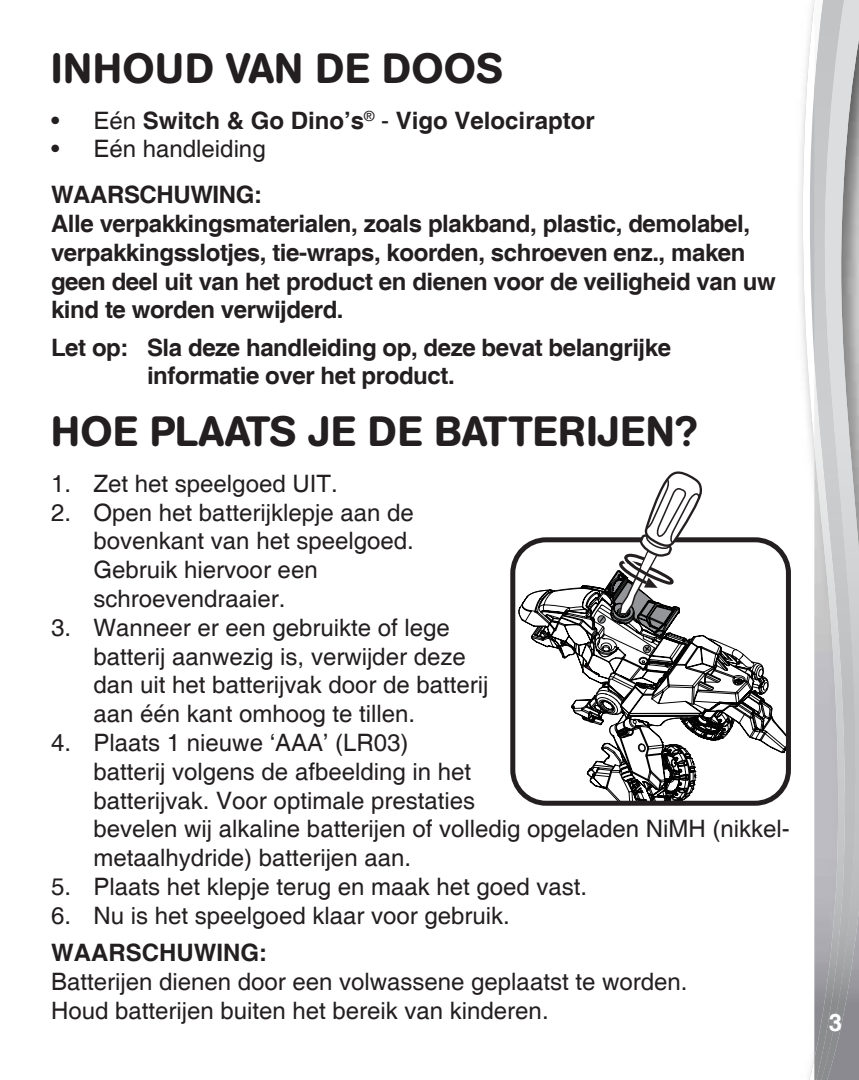
<style>
.page{position:relative;width:859px;height:1080px;background:#fff}
.page>*{position:absolute;margin:0;border:0;box-sizing:border-box;transform-origin:0 0}
.t1{font:500 42px "AG Book Rounded";letter-spacing:.02em;color:#231f20}
.t2{font:24px/28.8px "Helvetica";color:#231f20}
.t3{font:700 24px/28.8px "Helvetica";letter-spacing:-.015em;color:#231f20}
.t4{font:700 24px "Helvetica";color:#fff}
.s1{font-weight:400}
</style>
<div class="page">
<div style="left:510px;top:537px;width:281px;height:269px;border:5px solid #231f20;border-radius:33px"></div>
<svg style="left:519px;top:471px;width:269px;height:332px"></svg>
<svg style="left:802px;top:0;width:12px;height:1080px"></svg>
<img style="left:858px;top:3px;width:1px;height:1077px">
<img style="left:847px;top:3px;width:11px;height:1077px">
<svg style="left:847px;top:0;width:12px;height:3px"></svg>
<img style="left:814px;top:0;width:33px;height:1080px">
<h1 class="t1" style="left:51px;top:44px;width:453px">INHOUD VAN DE DOOS</h1>
<p class="t3" style="left:51px;top:107px;width:545px"><span class="s1">• Eén</span> Switch &amp; Go Dino’s<sup>®</sup> <span class="s1">-</span> Vigo Velociraptor</p>
<p class="t2" style="left:51px;top:135px;width:216px">• Eén handleiding</p>
<p class="t3" style="left:51px;top:181px;width:726px">WAARSCHUWING:<br>Alle verpakkingsmaterialen, zoals plakband, plastic, demolabel, verpakkingsslotjes, tie-wraps, koorden, schroeven enz., maken geen deel uit van het product en dienen voor de veiligheid van uw kind te worden verwijderd.</p>
<p class="t3" style="left:147px;top:334px;width:526px;text-indent:-96px">Let op: Sla deze handleiding op, deze bevat belangrijke informatie over het product.</p>
<h1 class="t1" style="left:51px;top:407px;width:648px">HOE PLAATS JE DE BATTERIJEN?</h1>
<p class="t2" style="left:51px;top:470px;width:288px">1. Zet het speelgoed UIT.</p>
<p class="t2" style="left:94px;top:499px;width:322px;text-indent:-43px">2. Open het batterijklepje aan de bovenkant van het speelgoed.<br>Gebruik hiervoor een schroevendraaier.</p>
<p class="t2" style="left:94px;top:614px;width:396px;text-indent:-43px">3. Wanneer er een gebruikte of lege batterij aanwezig is, verwijder deze dan uit het batterijvak door de batterij aan één kant omhoog te tillen.</p>
<p class="t2" style="left:94px;top:729px;width:698px;text-indent:-43px">4. Plaats 1 nieuwe ‘AAA’ (LR03)<br>batterij volgens de afbeelding in het<br>batterijvak. Voor optimale prestaties<br>bevelen wij alkaline batterijen of volledig opgeladen NiMH (nikkel&shy;metaalhydride) batterijen aan.</p>
<p class="t2" style="left:51px;top:873px;width:538px">5. Plaats het klepje terug en maak het goed vast.</p>
<p class="t2" style="left:51px;top:902px;width:460px">6. Nu is het speelgoed klaar voor gebruik.</p>
<p class="t3" style="left:51px;top:939px;width:217px">WAARSCHUWING:</p>
<p class="t2" style="left:51px;top:968px;width:638px">Batterijen dienen door een volwassene geplaatst te worden.<br>Houd batterijen buiten het bereik van kinderen.</p>
<p class="t4" style="left:829px;top:1008px;width:15px">3</p>
</div>
